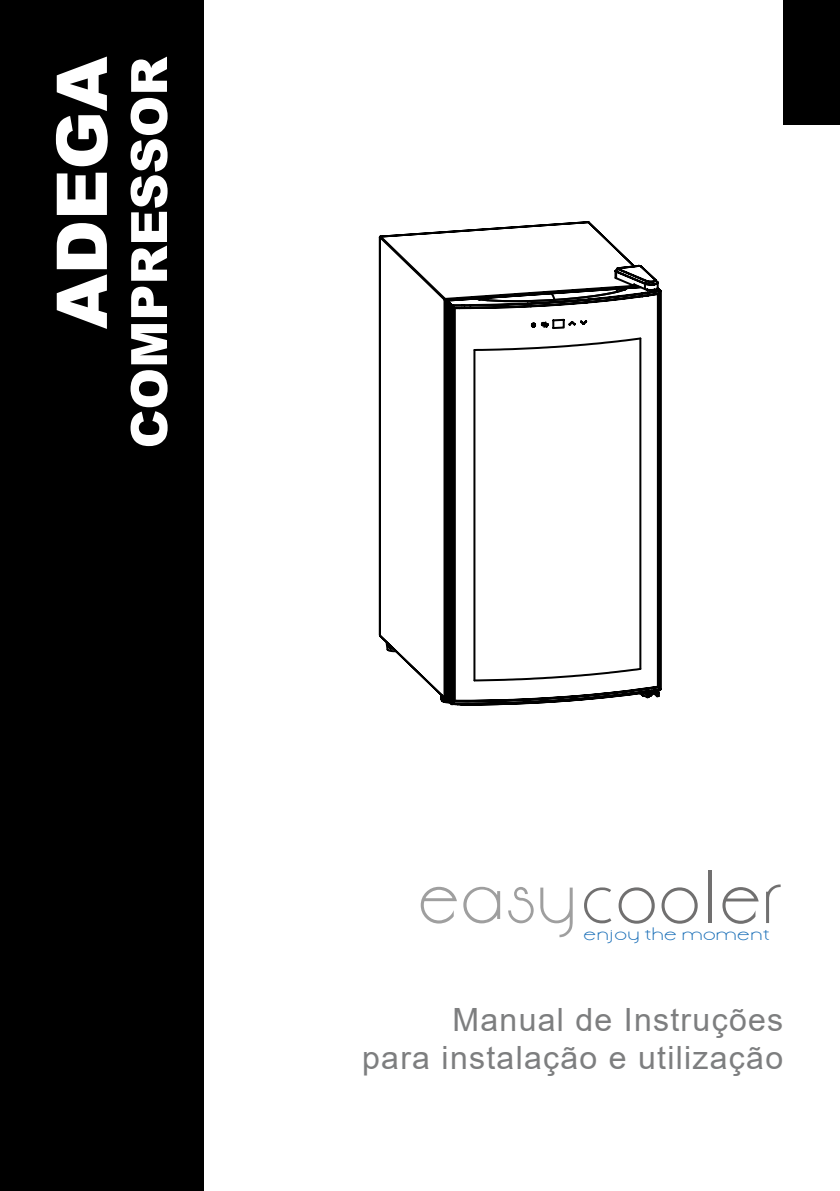
<style>
.page{position:relative;width:840px;height:1191px;background:#fff}
.page>*{position:absolute;margin:0;border:0;box-sizing:border-box;transform-origin:0 0}
.t1{font:900 70px "Arial";color:#fff}
.t2{font:67.2px "Aase";color:#717070}
.t3{font:900 50px "Arial";color:#fff}
.t4{font:32px/38.4px "Arial";letter-spacing:.04em;color:#7d7e7f;text-align:right}
.t5{font:15.8px "Aase";color:#1f72b9;scale:1.31 1}
.s1{color:#878787}
</style>
<div class="page">
<div style="left:0;top:0;width:203px;height:1191px;background:#000"></div>
<div style="left:782px;top:0;width:57px;height:125px;background:#000"></div>
<svg style="left:378px;top:221px;width:284px;height:485px"></svg>
<h1 class="t1" style="left:31px;top:329px;width:274px;rotate:-90deg">ADEGA</h1>
<h3 class="t3" style="left:113px;top:448px;width:393px;rotate:-90deg">COMPRESSOR</h3>
<h2 class="t2" style="left:417px;top:857px;width:366px"><span class="s1">easy</span>cooler</h2>
<p class="t5" style="left:583px;top:925px;width:144px">enjoy the moment</p>
<p class="t4" style="left:362px;top:1000px;width:422px">Manual de Instruções<br>para instalação e utilização</p>
</div>
